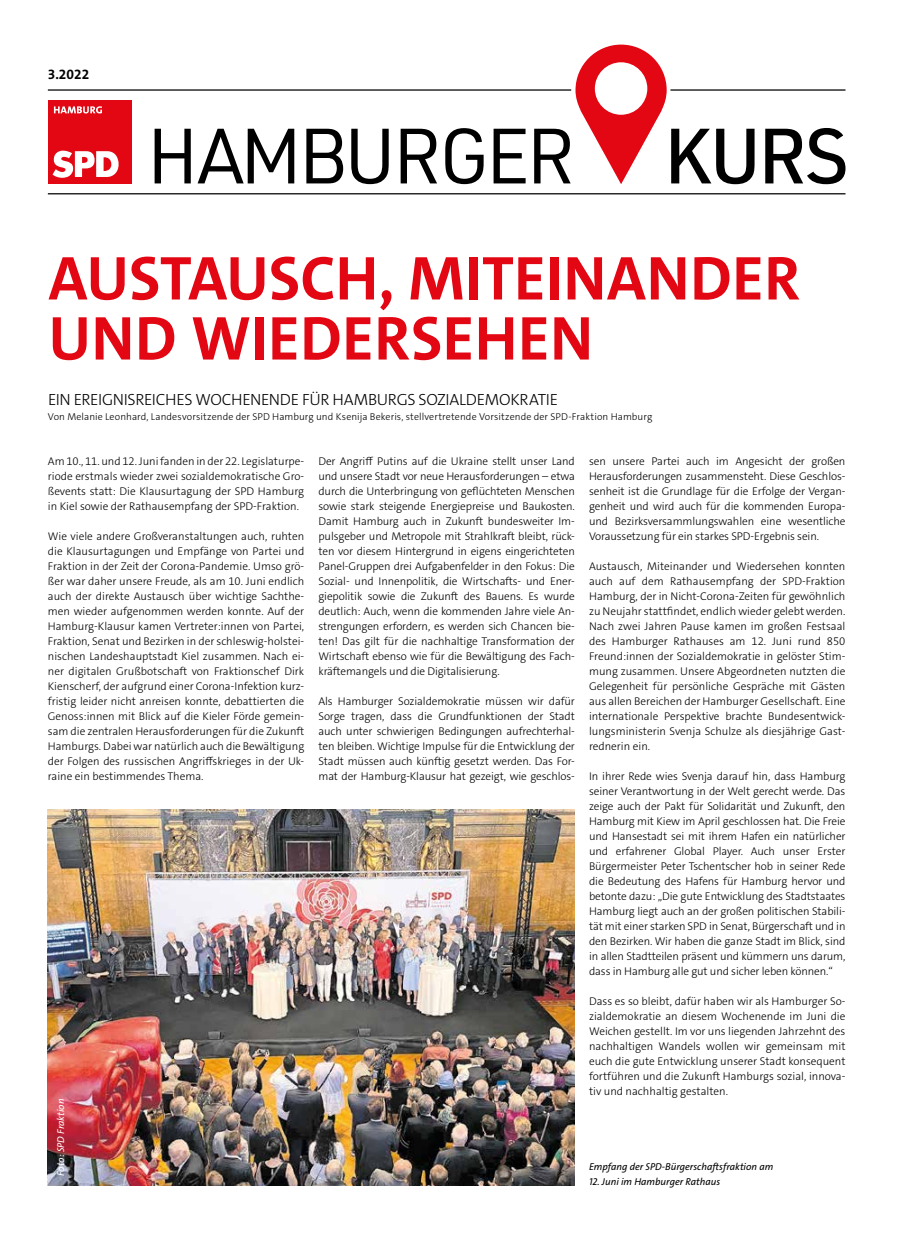
<style>
.page{position:relative;width:904px;height:1241px;background:#fff}
.page>*{position:absolute;margin:0;border:0;box-sizing:border-box;transform-origin:0 0}
.t1{font:700 62.5px/60px "SPD The Sans";letter-spacing:.005em;color:#e30613}
.t2{font:300 16.25px "SPD The Sans";letter-spacing:-.02em;color:#000}
.t3{font:700 13.75px "SPD The Sans";color:#000}
.t4{font:300 11.25px/15px "SPD The Sans";letter-spacing:-.01em;color:#000;text-align:justify}
.t5{font:300 10px "SPD The Sans";letter-spacing:.01em;color:#000}
.t6{font:italic 10px "SPD The Sans";color:#000}
.t7{font:italic 10px "SPD The Sans";color:#fff}
</style>
<div class="page">
<hr style="left:48px;top:193px;width:797px;height:1px;background:#000">
<div style="left:48px;top:100px;width:83px;height:84px;background:#e30613"></div>
<svg style="left:53px;top:151px;width:66px;height:27px"></svg>
<svg style="left:54px;top:106px;width:48px;height:7px"></svg>
<svg style="left:155px;top:45px;width:690px;height:139px"></svg>
<hr style="left:48px;top:89px;width:523px;height:2px;background:#000">
<img style="left:48px;top:809px;width:527px;height:375px">
<p class="t3" style="left:48px;top:65px;width:43px">3.2022</p>
<h1 class="t1" style="left:48px;top:249px;width:753px">AUSTAUSCH, MITEINANDER<br>UND WIEDERSEHEN</h1>
<h2 class="t2" style="left:48px;top:388px;width:511px">EIN EREIGNISREICHES WOCHENENDE FÜR HAMBURGS SOZIALDEMOKRATIE</h2>
<p class="t5" style="left:48px;top:409px;width:606px">Von Melanie Leonhard, Landesvorsitzende der SPD Hamburg und Ksenija Bekeris, stellvertretende Vorsitzende der SPD-Fraktion Hamburg</p>
<p class="t4" style="left:318px;top:453px;width:258px">Der Angriff Putins auf die Ukraine stellt unser Land und unsere Stadt vor neue Herausforderungen – etwa durch die Unterbringung von geflüchteten Menschen sowie stark steigende Energiepreise und Baukosten.<br>Damit Hamburg auch in Zukunft bundesweiter Im&shy;pulsgeber und Metropole mit Strahlkraft bleibt, rück&shy;ten vor diesem Hintergrund in eigens eingerichteten Panel-Gruppen drei Aufgabenfelder in den Fokus: Die Sozial- und Innenpolitik, die Wirtschafts- und Ener&shy;giepolitik sowie die Zukunft des Bauens. Es wurde deutlich: Auch, wenn die kommenden Jahre viele An&shy;strengungen erfordern, es werden sich Chancen bie&shy;ten! Das gilt für die nachhaltige Transformation der Wirtschaft ebenso wie für die Bewältigung des Fach&shy;kräftemangels und die Digitalisierung.</p>
<p class="t4" style="left:318px;top:693px;width:258px">Als Hamburger Sozialdemokratie müssen wir dafür Sorge tragen, dass die Grundfunktionen der Stadt auch unter schwierigen Bedingungen aufrechterhal&shy;ten bleiben. Wichtige Impulse für die Entwicklung der Stadt müssen auch künftig gesetzt werden. Das For&shy;mat der Hamburg-Klausur hat gezeigt, wie geschlos-</p>
<p class="t4" style="left:48px;top:453px;width:258px">Am 10., 11. und 12. Juni fanden in der 22. Legislaturpe&shy;riode erstmals wieder zwei sozialdemokratische Gro&shy;ßevents statt: Die Klausurtagung der SPD Hamburg in Kiel sowie der Rathausempfang der SPD-Fraktion.</p>
<p class="t4" style="left:48px;top:528px;width:258px">Wie viele andere Großveranstaltungen auch, ruhten die Klausurtagungen und Empfänge von Partei und Fraktion in der Zeit der Corona-Pandemie. Umso grö&shy;ßer war daher unsere Freude, als am 10. Juni endlich auch der direkte Austausch über wichtige Sachthe&shy;men wieder aufgenommen werden konnte. Auf der Hamburg-Klausur kamen Vertreter:innen von Partei, Fraktion, Senat und Bezirken in der schleswig-holstei&shy;nischen Landeshauptstadt Kiel zusammen. Nach ei&shy;ner digitalen Grußbotschaft von Fraktionschef Dirk Kienscherf, der aufgrund einer Corona-Infektion kurz&shy;fristig leider nicht anreisen konnte, debattierten die Genoss:innen mit Blick auf die Kieler Förde gemein&shy;sam die zentralen Herausforderungen für die Zukunft Hamburgs. Dabei war natürlich auch die Bewältigung der Folgen des russischen Angriffskrieges in der Uk&shy;raine ein bestimmendes Thema.</p>
<p class="t4" style="left:589px;top:453px;width:258px">sen unsere Partei auch im Angesicht der großen Herausforderungen zusammensteht. Diese Geschlos&shy;senheit ist die Grundlage für die Erfolge der Vergan&shy;genheit und wird auch für die kommenden Europa&shy;und Bezirksversammlungswahlen eine wesentliche Voraussetzung für ein starkes SPD-Ergebnis sein.</p>
<p class="t4" style="left:589px;top:558px;width:258px">Austausch, Miteinander und Wiedersehen konnten auch auf dem Rathausempfang der SPD-Fraktion Hamburg, der in Nicht-Corona-Zeiten für gewöhnlich zu Neujahr stattfindet, endlich wieder gelebt werden.<br>Nach zwei Jahren Pause kamen im großen Festsaal des Hamburger Rathauses am 12. Juni rund 850<br>Freund:innen der Sozialdemokratie in gelöster Stim&shy;mung zusammen. Unsere Abgeordneten nutzten die Gelegenheit für persönliche Gespräche mit Gästen aus allen Bereichen der Hamburger Gesellschaft. Eine internationale Perspektive brachte Bundesentwick&shy;lungsministerin Svenja Schulze als diesjährige Gast&shy;rednerin ein.</p>
<p class="t4" style="left:589px;top:768px;width:258px">In ihrer Rede wies Svenja darauf hin, dass Hamburg seiner Verantwortung in der Welt gerecht werde. Das zeige auch der Pakt für Solidarität und Zukunft, den Hamburg mit Kiew im April geschlossen hat. Die Freie und Hansestadt sei mit ihrem Hafen ein natürlicher und erfahrener Global Player. Auch unser Erster Bürgermeister Peter Tschentscher hob in seiner Rede die Bedeutung des Hafens für Hamburg hervor und betonte dazu: „Die gute Entwicklung des Stadtstaates Hamburg liegt auch an der großen politischen Stabili&shy;tät mit einer starken SPD in Senat, Bürgerschaft und in den Bezirken. Wir haben die ganze Stadt im Blick, sind in allen Stadtteilen präsent und kümmern uns darum, dass in Hamburg alle gut und sicher leben können.“</p>
<p class="t4" style="left:589px;top:993px;width:258px">Dass es so bleibt, dafür haben wir als Hamburger So&shy;zialdemokratie an diesem Wochenende im Juni die Weichen gestellt. Im vor uns liegenden Jahrzehnt des nachhaltigen Wandels wollen wir gemeinsam mit euch die gute Entwicklung unserer Stadt konsequent fortführen und die Zukunft Hamburgs sozial, innova&shy;tiv und nachhaltig gestalten.</p>
<p class="t7" style="left:54px;top:1175px;width:79px;rotate:-90deg">Foto: SPD Fraktion</p>
<p class="t6" style="left:589px;top:1160px;width:186px">Empfang der SPD-Bürgerschaftsfraktion am</p>
<p class="t6" style="left:589px;top:1175px;width:133px">12. Juni im Hamburger Rathaus</p>
</div>
